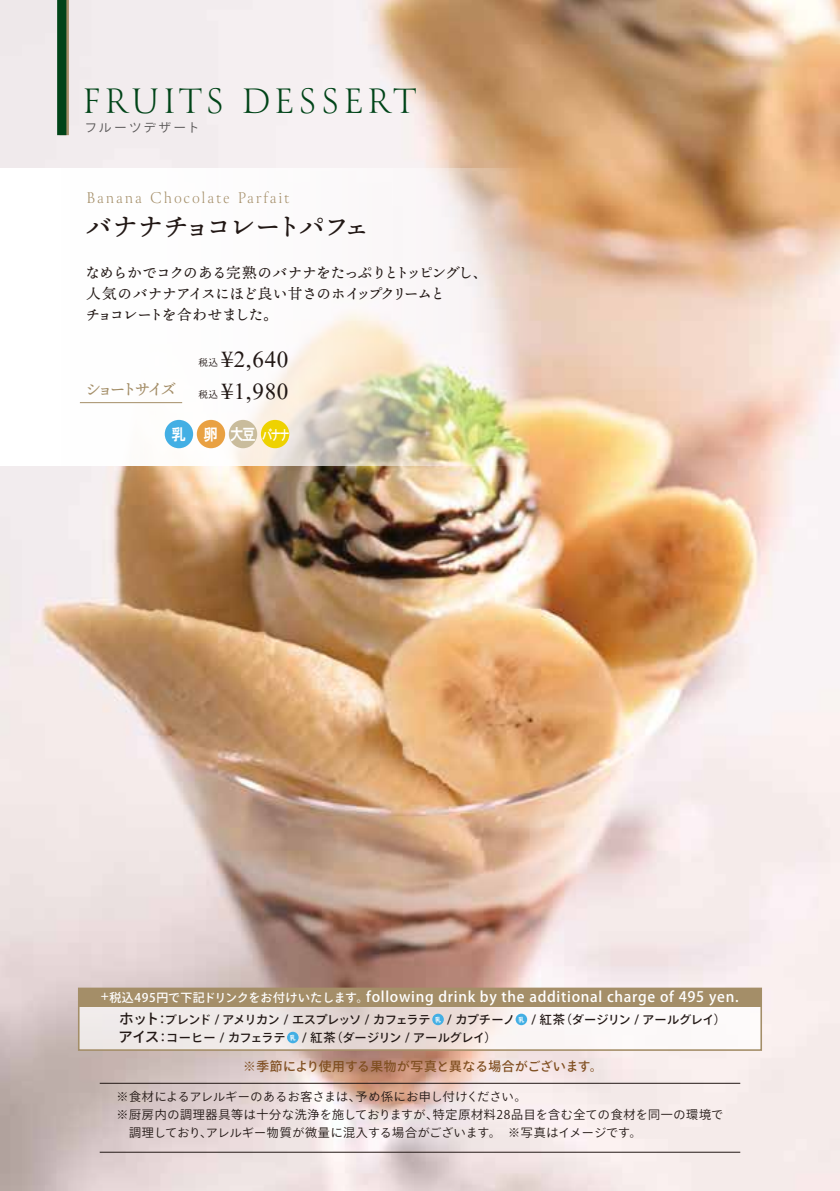
<style>
.page{position:relative;width:840px;height:1191px;background:#fff}
.page>*{position:absolute;margin:0;border:0;box-sizing:border-box;transform-origin:0 0}
.t1{font:300 39.8px "Canto";letter-spacing:.08em;color:#004418}
.t2{font:28.6px "Aparajita";letter-spacing:.025em;color:#221815}
.t3{font:26px "Ten Mincho Text";letter-spacing:-.085em;color:#221815}
.t4{font:300 17.6px "Canto";letter-spacing:.1em;color:#a48e68}
.t5{font:16px "Ten Mincho Text";letter-spacing:-.2em;color:#a48e68}
.t6{font:16px "HGP Gothic E";color:#fff;scale:.9 1}
.t7{font:14.6px/21.2px "Ten Mincho Text";letter-spacing:-.05em;color:#221815}
.t8{font:500 14.4px "Ryo Gothic Plus N";letter-spacing:.05em;color:#fff}
.t9{font:500 12.8px "Ryo Gothic Plus N";letter-spacing:.02em;color:#804f21}
.t10{font:12.8px "Ryo Gothic Plus N";letter-spacing:.16em;color:#595757}
.t11{font:500 12.2px/17.8px "Ryo Gothic Plus N";letter-spacing:-.03em;color:#221815}
.t12{font:12px/18px "Ryo Gothic Plus N";letter-spacing:.04em;color:#221815}
.t13{font:9.6px "Ten Mincho Text";color:#221815}
.t14{font:6.6px "HGP Gothic E";color:#fff;scale:.9 1}
.s1{font-size:14px}
.s2{font-size:12px}
.s3{font-size:14.6px}
</style>
<div class="page">
<img style="left:0;top:0;width:839px;height:1191px">
<svg style="left:0;top:168px;width:528px;height:298px"></svg>
<svg style="left:66px;top:0;width:3px;height:135px"></svg>
<div style="left:57px;top:0;width:9px;height:135px;background:#004418"></div>
<hr style="left:80px;top:402px;width:102px;height:1px;background:#a48e68">
<div style="left:165px;top:420px;width:28px;height:28px;background:#43afe4;border-radius:50%"></div>
<div style="left:197px;top:420px;width:28px;height:28px;background:#e9a142;border-radius:50%"></div>
<div style="left:229px;top:420px;width:28px;height:28px;background:#c9bc9c;border-radius:50%"></div>
<div style="left:261px;top:420px;width:28px;height:28px;background:#eed200;border-radius:50%"></div>
<svg style="left:81px;top:1006px;width:677px;height:41px"></svg>
<div style="left:78px;top:987px;width:683px;height:63px;border:2px solid #a48e68"></div>
<div style="left:79px;top:988px;width:681px;height:18px;background:#a48e68"></div>
<div style="left:432px;top:1013px;width:11px;height:12px;background:#43afe4;border-radius:50%"></div>
<div style="left:515px;top:1013px;width:12px;height:12px;background:#43afe4;border-radius:50%"></div>
<div style="left:287px;top:1031px;width:11px;height:12px;background:#43afe4;border-radius:50%"></div>
<hr style="left:100px;top:1151px;width:639px;height:1px;background:#221815">
<hr style="left:100px;top:1083px;width:639px;height:1px;background:#221815">
<h1 class="t1" style="left:82px;top:76px;width:335px">FRUITS DESSERT</h1>
<p class="t10" style="left:84px;top:120px;width:117px">フルーツデザート</p>
<h3 class="t4" style="left:86px;top:186px;width:204px">Banana Chocolate Parfait</h3>
<h3 class="t3" style="left:85px;top:211px;width:286px">バナナチョコレートパフェ</h3>
<p class="t7" style="left:85px;top:262px;width:403px">なめらかでコクのある完熟のバナナをたっぷりとトッピングし、人気のバナナアイスにほど良い甘さのホイップクリームと<br>チョコレートを合わせました。</p>
<p class="t13" style="left:198px;top:357px;width:21px">税込</p>
<h2 class="t2" style="left:221px;top:345px;width:69px">¥2,640</h2>
<h3 class="t5" style="left:86px;top:380px;width:92px">ショートサイズ</h3>
<p class="t13" style="left:198px;top:389px;width:21px">税込</p>
<h2 class="t2" style="left:221px;top:377px;width:69px">¥1,980</h2>
<h3 class="t6" style="left:171px;top:426px;width:132px">乳 卵 大豆<span class="s1">バナナ</span></h3>
<p class="t8" style="left:101px;top:987px;width:639px"><span class="s2">+税込495円で下記ドリンクをお付けいたします。</span>following drink by the additional charge of 495 yen.</p>
<p class="t11" style="left:118px;top:1011px;width:609px"><span class="s3">ホット</span>：ブレンド / アメリカン / エスプレッソ / カフェラテ 　/ カプチーノ 　/ 紅茶（ダージリン / アールグレイ）<span class="s3">アイス</span>：コーヒー / カフェラテ　 / 紅茶（ダージリン / アールグレイ）</p>
<p class="t14" style="left:435px;top:1016px;width:8px">乳</p>
<p class="t14" style="left:518px;top:1016px;width:8px">乳</p>
<p class="t14" style="left:290px;top:1034px;width:8px">乳</p>
<p class="t9" style="left:243px;top:1057px;width:361px">※季節により使用する果物が写真と異なる場合がございます。</p>
<p class="t12" style="left:116px;top:1088px;width:607px">※食材によるアレルギーのあるお客さまは、予め係にお申し付けください。<br>※厨房内の調理器具等は十分な洗浄を施しておりますが、特定原材料28品目を含む全ての食材を同一の環境で　調理しており、アレルギー物質が微量に混入する場合がございます。　※写真はイメージです。</p>
</div>
